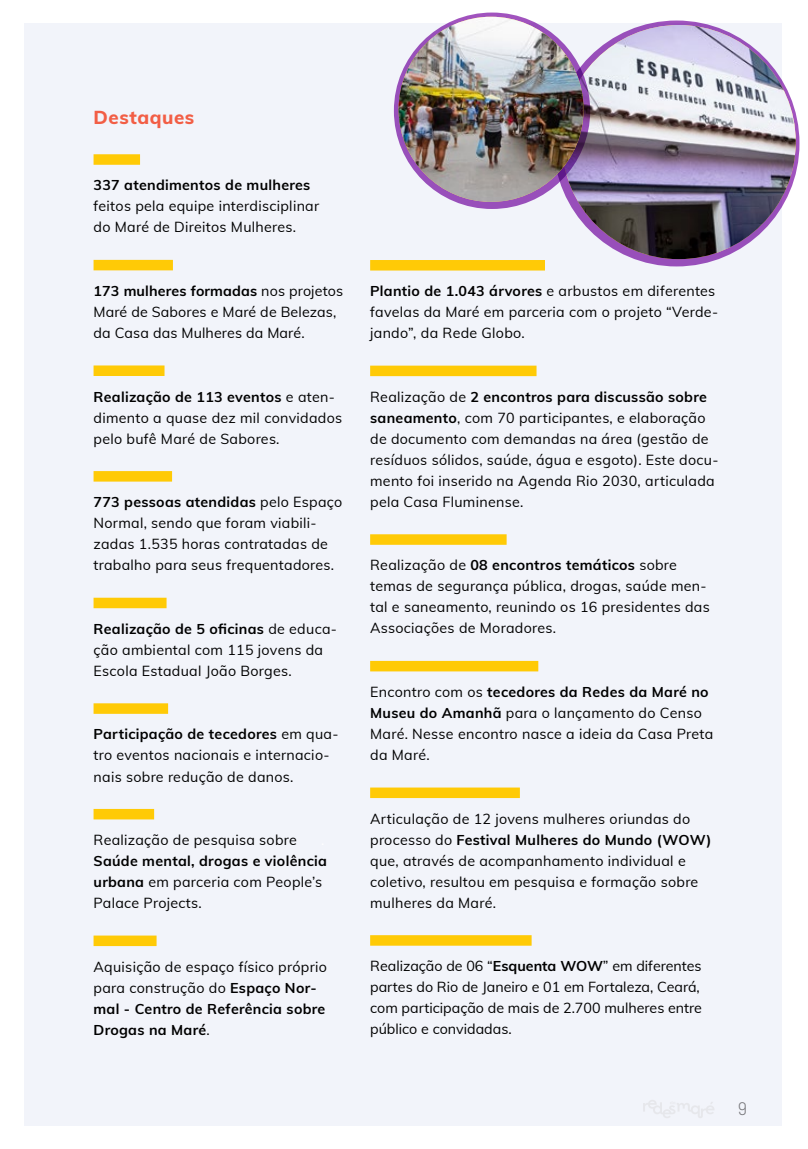
<style>
.page{position:relative;width:808px;height:1149px;background:#fff}
.page>*{position:absolute;margin:0;border:0;box-sizing:border-box;transform-origin:0 0}
.t1{font:800 18.75px "Muli";letter-spacing:.03em;color:#f25e45}
.t2{font:300 18px "Barlow";color:#7d7c7d}
.t3{font:14.25px/21px "Muli";letter-spacing:.02em;color:#000}
.t4{font:14.25px/21px "Muli";color:#000}
.t5{font:700 14.25px/21px "Muli";letter-spacing:.02em;color:#000}
.s1{font-weight:700}
.s2{font-weight:400}
</style>
<div class="page">
<div style="left:25px;top:23px;width:757px;height:1102px;background:#f2f4fa"></div>
<div style="left:94px;top:154px;width:46px;height:11px;background:#ffca06"></div>
<div style="left:94px;top:260px;width:79px;height:10px;background:#ffca06"></div>
<div style="left:94px;top:365px;width:70px;height:11px;background:#ffca06"></div>
<div style="left:94px;top:471px;width:78px;height:10px;background:#ffca06"></div>
<div style="left:94px;top:597px;width:73px;height:11px;background:#ffca06"></div>
<div style="left:94px;top:703px;width:74px;height:10px;background:#ffca06"></div>
<div style="left:94px;top:808px;width:60px;height:11px;background:#ffca06"></div>
<div style="left:94px;top:935px;width:63px;height:10px;background:#ffca06"></div>
<div style="left:370px;top:260px;width:175px;height:10px;background:#ffca06"></div>
<div style="left:370px;top:365px;width:166px;height:11px;background:#ffca06"></div>
<div style="left:370px;top:534px;width:137px;height:10px;background:#ffca06"></div>
<div style="left:370px;top:660px;width:168px;height:11px;background:#ffca06"></div>
<div style="left:370px;top:787px;width:150px;height:10px;background:#ffca06"></div>
<div style="left:370px;top:934px;width:162px;height:11px;background:#ffca06"></div>
<svg style="left:554px;top:21px;width:245px;height:245px;fill:#984fba"></svg>
<img style="left:562px;top:25px;width:234px;height:234px;border-radius:117px">
<svg style="left:394px;top:13px;width:196px;height:196px;fill:#984fba"></svg>
<img style="left:399px;top:17px;width:185px;height:185px;border-radius:93px">
<h1 class="t1" style="left:94px;top:103px;width:102px">Destaques</h1>
<p class="t5" style="left:94px;top:174px;width:218px">337 atendimentos de mulheres</p>
<p class="t3" style="left:94px;top:195px;width:227px">feitos pela equipe interdisciplinar do Maré de Direitos Mulheres.</p>
<p class="t3" style="left:94px;top:279px;width:251px"><span class="s1">173 mulheres formadas</span> nos projetos<br>Maré de Sabores e Maré de Belezas, da Casa das Mulheres da Maré.</p>
<p class="t3" style="left:94px;top:385px;width:250px"><span class="s1">Realização de 113 eventos</span> e aten&shy;dimento a quase dez mil convidados pelo bufê Maré de Sabores.</p>
<p class="t3" style="left:94px;top:490px;width:250px"><span class="s1">773 pessoas atendidas</span> pelo Espaço Normal, sendo que foram viabili&shy;zadas 1.535 horas contratadas de trabalho para seus frequentadores.</p>
<p class="t3" style="left:94px;top:617px;width:245px"><span class="s1">Realização de 5 oficinas</span> de educa&shy;ção ambiental com 115 jovens da<br>Escola Estadual João Borges.</p>
<p class="t3" style="left:94px;top:723px;width:246px"><span class="s1">Participação de tecedores</span> em qua&shy;tro eventos nacionais e internacio&shy;nais sobre redução de danos.</p>
<p class="t3" style="left:94px;top:828px;width:205px">Realização de pesquisa sobre</p>
<p class="t3" style="left:94px;top:849px;width:235px"><span class="s1">Saúde mental, drogas e violência urbana</span> em parceria com People’s<br>Palace Projects.</p>
<p class="t5" style="left:94px;top:955px;width:235px"><span class="s2">Aquisição de espaço físico próprio para construção do</span> Espaço Nor&shy;mal - Centro de Referência sobre<br>Drogas na Maré<span class="s2">.</span></p>
<p class="t3" style="left:370px;top:280px;width:349px"><span class="s1">Plantio de 1.043 árvores</span> e arbustos em diferentes favelas da Maré em parceria com o projeto “Verde&shy;jando”, da Rede Globo.</p>
<p class="t3" style="left:370px;top:385px;width:350px">Realização de <span class="s1">2 encontros para discussão sobre saneamento</span>, com 70 participantes, e elaboração de documento com demandas na área (gestão de resíduos sólidos, saúde, água e esgoto). Este docu&shy;mento foi inserido na Agenda Rio 2030, articulada pela Casa Fluminense.</p>
<p class="t3" style="left:370px;top:554px;width:341px">Realização de <span class="s1">08 encontros temáticos</span> sobre temas de segurança pública, drogas, saúde men&shy;tal e saneamento, reunindo os 16 presidentes das Associações de Moradores.</p>
<p class="t3" style="left:370px;top:680px;width:345px">Encontro com os <span class="s1">tecedores da Redes da Maré no Museu do Amanhã</span> para o lançamento do Censo Maré. Nesse encontro nasce a ideia da Casa Preta da Maré.</p>
<p class="t3" style="left:370px;top:807px;width:343px">Articulação de 12 jovens mulheres oriundas do processo do <span class="s1">Festival Mulheres do Mundo (WOW) </span>que, através de acompanhamento individual e coletivo, resultou em pesquisa e formação sobre mulheres da Maré.</p>
<p class="t4" style="left:370px;top:954px;width:333px">Realização de 06 “<span class="s1">Esquenta WOW</span>” em diferentes partes do Rio de Janeiro e 01 em Fortaleza, Ceará, com participação de mais de 2.700 mulheres entre público e convidadas.</p>
<p class="t2" style="left:738px;top:1096px;width:11px">9</p>
</div>
